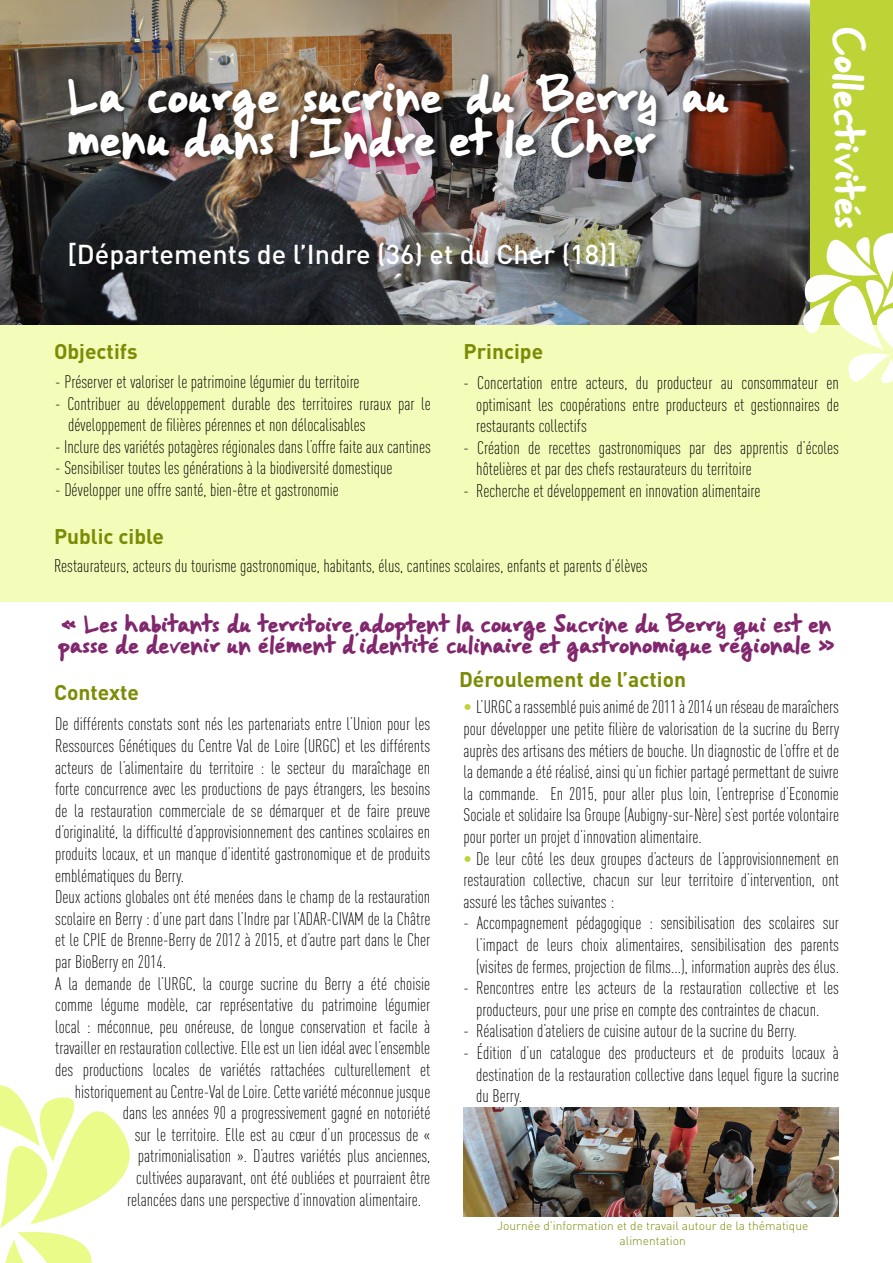
<style>
.page{position:relative;width:893px;height:1263px;background:#fff}
.page>*{position:absolute;margin:0;border:0;box-sizing:border-box;transform-origin:0 0}
.t1{font:36px/43.2px "Gorri Sans";color:#fff}
.t2{font:30px "Gorri Sans";color:#fff}
.t3{font:500 27px "DINOT";color:#fff}
.t4{font:700 21px "DINOT";color:#7b8b04}
.t5{font:300 condensed 18px/21.6px "DINOT";color:#000;text-align:justify}
.t6{font:18px/21.6px "Gorri Sans";color:#81276d}
.t7{font:300 12px/14.4px "DINOT";color:#7b8b04;text-align:center}
.s1{color:#bed336}
</style>
<div class="page">
<div style="left:0;top:324px;width:893px;height:278px;background:#f3fcb8"></div>
<img style="left:0;top:0;width:810px;height:324px">
<div style="left:810px;top:0;width:83px;height:324px;background:#bed336"></div>
<svg style="left:0;top:1085px;width:130px;height:178px"></svg>
<div style="left:65px;top:67px;width:675px;height:101px;background:#000;opacity:.67"></div>
<svg style="left:791px;top:225px;width:102px;height:158px"></svg>
<img style="left:463px;top:1108px;width:376px;height:108px">
<h1 class="t1" style="left:68px;top:77px;width:663px">La courge sucrine du Berry au menu dans l’Indre et le Cher</h1>
<h3 class="t3" style="left:68px;top:236px;width:551px">[Départements de l’Indre (36) et du Cher (18)]</h3>
<p class="t4" style="left:54px;top:337px;width:85px">Objectifs</p>
<p class="t4" style="left:463px;top:337px;width:81px">Principe</p>
<h2 class="t2" style="left:872px;top:27px;width:204px;rotate:90deg">Collectivités</h2>
<p class="t5" style="left:55px;top:370px;width:306px">- Préserver et valoriser le patrimoine légumier du territoire</p>
<p class="t5" style="left:68px;top:392px;width:364px;text-indent:-13px">- Contribuer au développement durable des territoires ruraux par le développement de filières pérennes et non délocalisables</p>
<p class="t5" style="left:55px;top:435px;width:377px">- Inclure des variétés potagères régionales dans l’offre faite aux cantines</p>
<p class="t5" style="left:55px;top:456px;width:339px">- Sensibiliser toutes les générations à la biodiversité domestique</p>
<p class="t5" style="left:55px;top:478px;width:285px">- Développer une offre santé, bien-être et gastronomie</p>
<p class="t4" style="left:54px;top:522px;width:111px">Public cible</p>
<p class="t5" style="left:476px;top:371px;width:364px;text-indent:-13px">- Concertation entre acteurs, du producteur au consommateur en optimisant les coopérations entre producteurs et gestionnaires de restaurants collectifs</p>
<p class="t5" style="left:476px;top:436px;width:364px;text-indent:-13px">- Création de recettes gastronomiques par des apprentis d’écoles hôtelières et par des chefs restaurateurs du territoire</p>
<p class="t5" style="left:463px;top:479px;width:298px">- Recherche et développement en innovation alimentaire</p>
<p class="t5" style="left:54px;top:554px;width:595px">Restaurateurs, acteurs du tourisme gastronomique, habitants, élus, cantines scolaires, enfants et parents d’élèves</p>
<p class="t6" style="left:59px;top:614px;width:777px">« Les habitants du territoire adoptent la courge Sucrine du Berry qui est en passe de devenir un élément d’identité culinaire et gastronomique régionale »</p>
<p class="t4" style="left:459px;top:665px;width:229px">Déroulement de l’action</p>
<p class="t5" style="left:463px;top:695px;width:377px"><span class="s1">•</span> L’URGC a rassemblé puis animé de 2011 à 2014 un réseau de maraîchers pour développer une petite filière de valorisation de la sucrine du Berry auprès des artisans des métiers de bouche. Un diagnostic de l’offre et de la demande a été réalisé, ainsi qu’un fichier partagé permettant de suivre la commande. En 2015, pour aller plus loin, l’entreprise d’Economie Sociale et solidaire Isa Groupe (Aubigny-sur-Nère) s’est portée volontaire pour porter un projet d’innovation alimentaire.</p>
<p class="t5" style="left:463px;top:846px;width:377px"><span class="s1">•</span> De leur côté les deux groupes d’acteurs de l’approvisionnement en restauration collective, chacun sur leur territoire d’intervention, ont assuré les tâches suivantes :</p>
<p class="t5" style="left:476px;top:911px;width:364px;text-indent:-13px">- Accompagnement pédagogique : sensibilisation des scolaires sur l’impact de leurs choix alimentaires, sensibilisation des parents (visites de fermes, projection de films...), information auprès des élus.</p>
<p class="t5" style="left:463px;top:976px;width:377px;text-align:center">- Rencontres entre les acteurs de la restauration collective et les producteurs, pour une prise en compte des contraintes de chacun.</p>
<p class="t5" style="left:463px;top:1019px;width:335px">- Réalisation d’ateliers de cuisine autour de la sucrine du Berry.</p>
<p class="t5" style="left:476px;top:1041px;width:364px;text-indent:-13px">- Édition d’un catalogue des producteurs et de produits locaux à destination de la restauration collective dans lequel figure la sucrine du Berry.</p>
<p class="t4" style="left:54px;top:678px;width:87px">Contexte</p>
<p class="t5" style="left:55px;top:712px;width:377px">De différents constats sont nés les partenariats entre l’Union pour les</p>
<p class="t5" style="left:55px;top:734px;width:376px">Ressources Génétiques du Centre Val de Loire (URGC) et les différents</p>
<p class="t5" style="left:55px;top:756px;width:377px">acteurs de l’alimentaire du territoire : le secteur du maraîchage en</p>
<p class="t5" style="left:55px;top:777px;width:376px">forte concurrence avec les productions de pays étrangers, les besoins</p>
<p class="t5" style="left:55px;top:799px;width:376px">de la restauration commerciale de se démarquer et de faire preuve</p>
<p class="t5" style="left:55px;top:820px;width:376px">d’originalité, la difficulté d’approvisionnement des cantines scolaires en</p>
<p class="t5" style="left:55px;top:842px;width:376px">produits locaux, et un manque d’identité gastronomique et de produits</p>
<p class="t5" style="left:55px;top:864px;width:131px">emblématiques du Berry.</p>
<p class="t5" style="left:55px;top:885px;width:377px">Deux actions globales ont été menées dans le champ de la restauration</p>
<p class="t5" style="left:55px;top:907px;width:377px">scolaire en Berry : d’une part dans l’Indre par l’ADAR-CIVAM de la Châtre</p>
<p class="t5" style="left:55px;top:928px;width:377px">et le CPIE de Brenne-Berry de 2012 à 2015, et d’autre part dans le Cher</p>
<p class="t5" style="left:55px;top:950px;width:112px">par BioBerry en 2014.</p>
<p class="t5" style="left:55px;top:972px;width:376px">A la demande de l’URGC, la courge sucrine du Berry a été choisie</p>
<p class="t5" style="left:55px;top:993px;width:377px">comme légume modèle, car représentative du patrimoine légumier</p>
<p class="t5" style="left:55px;top:1015px;width:377px">local : méconnue, peu onéreuse, de longue conservation et facile à</p>
<p class="t5" style="left:55px;top:1036px;width:377px">travailler en restauration collective. Elle est un lien idéal avec l’ensemble</p>
<p class="t5" style="left:55px;top:1058px;width:377px">des productions locales de variétés rattachées culturellement et</p>
<p class="t5" style="left:75px;top:1080px;width:357px">historiquement au Centre-Val de Loire. Cette variété méconnue jusque</p>
<p class="t5" style="left:123px;top:1101px;width:309px">dans les années 90 a progressivement gagné en notoriété</p>
<p class="t5" style="left:135px;top:1123px;width:297px">sur le territoire. Elle est au cœur d’un processus de «</p>
<p class="t5" style="left:138px;top:1144px;width:294px">patrimonialisation ». D’autres variétés plus anciennes,</p>
<p class="t5" style="left:136px;top:1166px;width:295px">cultivées auparavant, ont été oubliées et pourraient être</p>
<p class="t5" style="left:127px;top:1188px;width:295px">relancées dans une perspective d’innovation alimentaire.</p>
<p class="t7" style="left:497px;top:1218px;width:313px">Journée d’information et de travail autour de la thématique alimentation</p>
</div>
